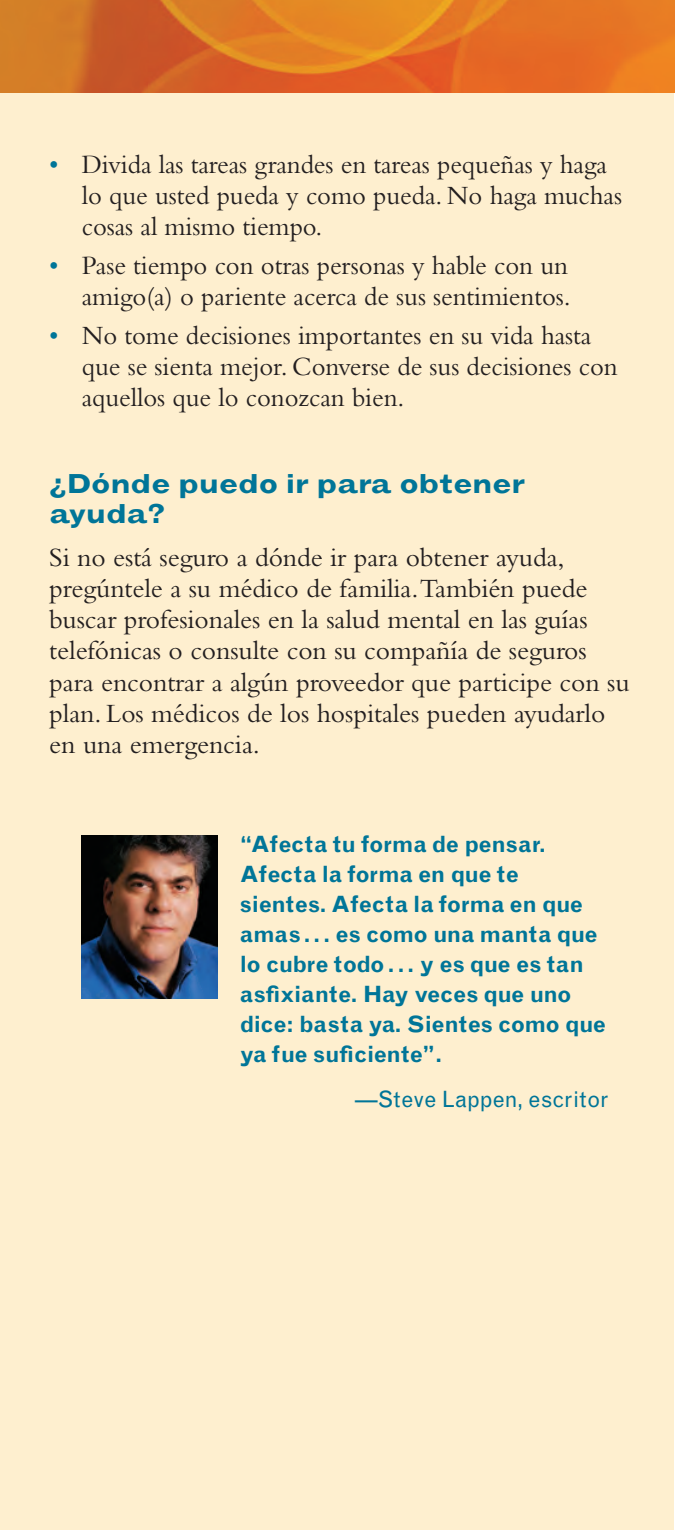
<style>
.page{position:relative;width:675px;height:1530px;background:#fff}
.page>*{position:absolute;margin:0;border:0;box-sizing:border-box;transform-origin:0 0}
.t1{font:27.5px/31.2px "Bembo Std";letter-spacing:-.005em;color:#231f20}
.t2{font:700 expanded 27.5px/30px "Grotesque";letter-spacing:-.01em;color:#007598}
.t3{font:27.5px "Bembo Std";color:#007598}
.t4{font:700 22.5px/30px "Grotesque";letter-spacing:-.015em;color:#007598}
.t5{font:22.5px "Grotesque";color:#007598}
</style>
<div class="page">
<div style="left:0;top:90px;width:674px;height:1440px;background:#feefcf"></div>
<img style="left:0;top:0;width:675px;height:93px">
<img style="left:81px;top:835px;width:136px;height:163px">
<p class="t3" style="left:49px;top:148px;width:11px">•</p>
<p class="t3" style="left:49px;top:249px;width:11px">•</p>
<p class="t3" style="left:49px;top:319px;width:11px">•</p>
<p class="t1" style="left:82px;top:148px;width:542px">Divida las tareas grandes en tareas pequeñas y haga lo que usted pueda y como pueda. No haga muchas cosas al mismo tiempo.</p>
<p class="t1" style="left:82px;top:249px;width:490px">Pase tiempo con otras personas y hable con un amigo(a) o pariente acerca de sus sentimientos.</p>
<p class="t1" style="left:82px;top:319px;width:537px">No tome decisiones importantes en su vida hasta que se sienta mejor. Converse de sus decisiones con aquellos que lo conozcan bien.</p>
<h2 class="t2" style="left:49px;top:469px;width:477px">¿Dónde puedo ir para obtener ayuda?</h2>
<p class="t1" style="left:49px;top:541px;width:582px">Si no está seguro a dónde ir para obtener ayuda, pregúntele a su médico de familia.También puede buscar profesionales en la salud mental en las guías telefónicas o consulte con su compañía de seguros para encontrar a algún proveedor que participe con su plan. Los médicos de los hospitales pueden ayudarlo en una emergencia.</p>
<p class="t4" style="left:240px;top:829px;width:368px">“Afecta tu forma de pensar.<br>Afecta la forma en que te sientes. Afecta la forma en que amas . . . es como una manta que lo cubre todo . . . y es que es tan asfixiante. Hay veces que uno dice: basta ya. Sientes como que ya fue suficiente”.</p>
<p class="t5" style="left:355px;top:1086px;width:255px">—Steve Lappen, escritor</p>
</div>
